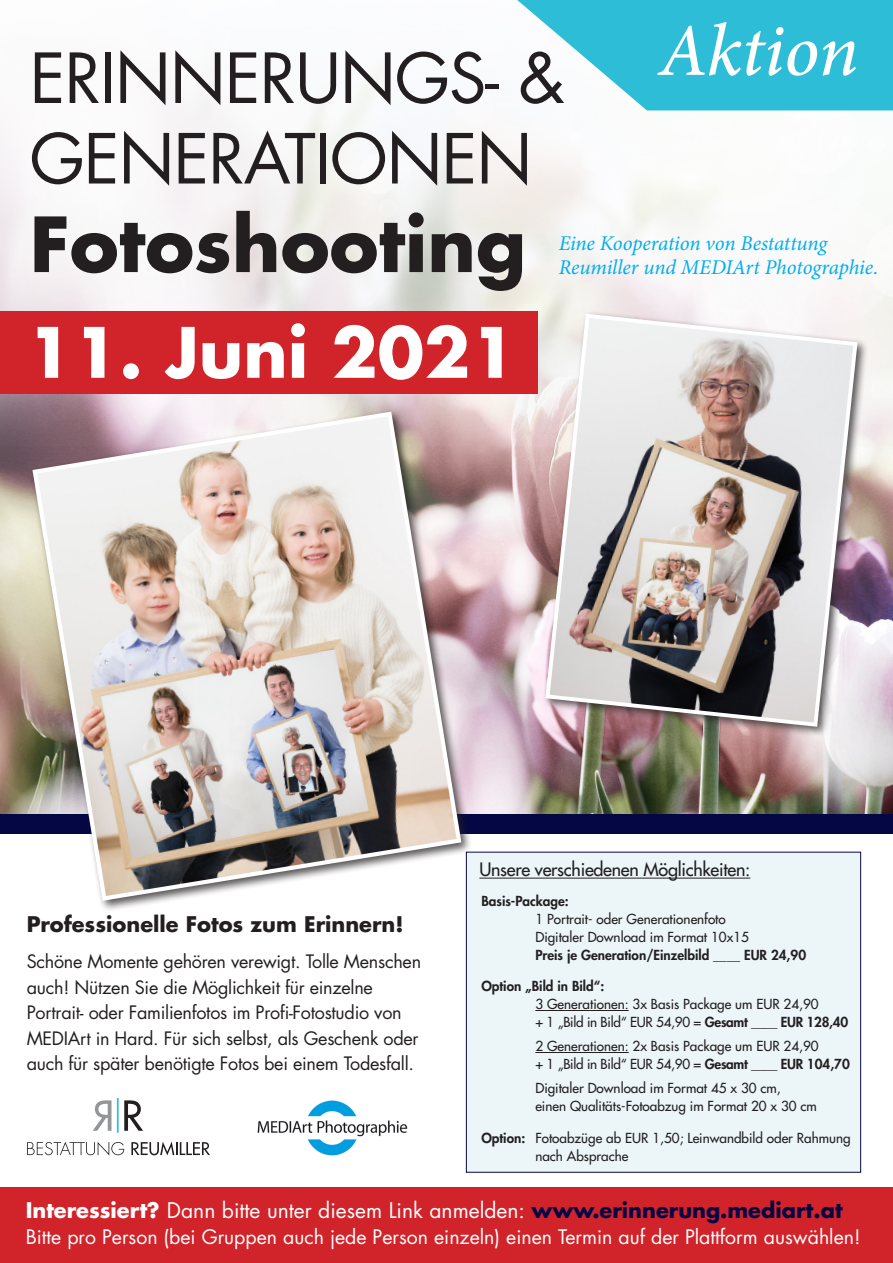
<style>
.page{position:relative;width:893px;height:1263px;background:#fff}
.page>*{position:absolute;margin:0;border:0;box-sizing:border-box;transform-origin:0 0}
.t1{font:italic 500 74.4px "Minion Pro";letter-spacing:-.005em;color:#fff}
.t2{font:700 73.8px "Futura CE";color:#231f20}
.t3{font:700 67.5px "Futura CE";color:#fff}
.t4{font:67.05px/80.6px "Futura CE";letter-spacing:-.015em;color:#231f20}
.t5{font:21px "Futura CE";color:#fff}
.t6{font:italic 21px/24px "Minion Pro";letter-spacing:-.01em;color:#00aeef}
.t7{font:700 21px "Futura CE";color:#231f20}
.t8{font:19.5px "Futura CE";color:#fff}
.t9{font:18px/25.5px "Futura CE";letter-spacing:-.015em;color:#231f20}
.t10{font:500 18px "Futura CE";letter-spacing:-.015em;color:#231f20}
.t11{font:500 13.5px/18px "Futura CE";color:#231f20}
.t12{font:800 13.5px "Futura CE";color:#231f20}
.s1{font-weight:800}
.s2{font-weight:700}
.s3{font-weight:700;color:#050745}
</style>
<div class="page">
<img style="left:0;top:76px;width:893px;height:738px">
<svg style="left:27px;top:1142px;width:97px;height:13px"></svg>
<svg style="left:131px;top:1141px;width:79px;height:14px"></svg>
<svg style="left:124px;top:1100px;width:19px;height:31px"></svg>
<svg style="left:93px;top:1100px;width:18px;height:31px"></svg>
<hr style="left:117px;top:1098px;width:2px;height:35px;background:#2ebed7">
<svg style="left:517px;top:0;width:376px;height:110px"></svg>
<div style="left:0;top:814px;width:893px;height:20px;background:#050745"></div>
<img style="left:257px;top:1100px;width:151px;height:56px">
<div style="left:29px;top:408px;width:444px;height:504px;background:#231f20;opacity:.75"></div>
<img style="left:30px;top:409px;width:434px;height:494px">
<div style="left:542px;top:311px;width:327px;height:427px;background:#231f20;opacity:.75"></div>
<img style="left:543px;top:312px;width:317px;height:417px">
<div style="left:466px;top:852px;width:395px;height:320px;background:#ecf6f9;border:1px solid #050745"></div>
<hr style="left:479px;top:878px;width:271px;height:1px;background:#231f20">
<hr style="left:535px;top:1010px;width:94px;height:1px;background:#231f20">
<hr style="left:535px;top:1052px;width:94px;height:1px;background:#231f20">
<div style="left:0;top:311px;width:537px;height:83px;background:#d1232a"></div>
<div style="left:0;top:1187px;width:893px;height:76px;background:#d1232a"></div>
<h1 class="t1" style="left:658px;top:0;width:201px">Aktion</h1>
<h3 class="t4" style="left:30px;top:39px;width:536px">ERINNERUNGS- &amp;<br>GENERATIONEN</h3>
<h2 class="t2" style="left:30px;top:190px;width:498px">Fotoshooting</h2>
<h3 class="t6" style="left:559px;top:231px;width:321px">Eine Kooperation von Bestattung<br>Reumiller und MEDIArt Photographie.</h3>
<h3 class="t3" style="left:27px;top:302px;width:491px">11. Juni 2021</h3>
<h3 class="t7" style="left:27px;top:908px;width:378px">Professionelle Fotos zum Erinnern!</h3>
<p class="t9" style="left:27px;top:949px;width:396px">Schöne Momente gehören verewigt. Tolle Menschen auch! Nützen Sie die Möglichkeit für einzelne Portrait- oder Familienfotos im Profi-Fotostudio von MEDIArt in Hard. Für sich selbst, als Geschenk oder auch für später benötigte Fotos bei einem Todesfall.</p>
<h3 class="t10" style="left:479px;top:857px;width:272px">Unsere verschiedenen Möglichkeiten:</h3>
<p class="t12" style="left:481px;top:891px;width:89px">Basis-Package:</p>
<p class="t11" style="left:535px;top:909px;width:215px">1 Portrait- oder Generationenfoto<br>Digitaler Download im Format 10x15</p>
<p class="t12" style="left:535px;top:945px;width:272px">Preis je Generation/Einzelbild ____ EUR 24,90</p>
<p class="t12" style="left:481px;top:976px;width:124px">Option „Bild in Bild“:</p>
<p class="t11" style="left:535px;top:994px;width:314px">3 Generationen: 3x Basis Package um EUR 24,90<br>+ 1 „Bild in Bild“ EUR 54,90 = <span class="s1">Gesamt ____ EUR 128,40</span></p>
<p class="t11" style="left:535px;top:1036px;width:316px">2 Generationen: 2x Basis Package um EUR 24,90<br>+ 1 „Bild in Bild“ EUR 54,90 = <span class="s1">Gesamt ____ EUR 104,70</span></p>
<p class="t11" style="left:535px;top:1078px;width:283px">Digitaler Download im Format 45 x 30 cm,<br>einen Qualitäts-Fotoabzug im Format 20 x 30 cm</p>
<p class="t11" style="left:535px;top:1128px;width:317px;text-indent:-54px"><span class="s1">Option:</span> Fotoabzüge ab EUR 1,50; Leinwandbild oder Rahmung nach Absprache</p>
<h3 class="t5" style="left:26px;top:1197px;width:818px"><span class="s2">Interessiert?</span> Dann bitte unter diesem Link anmelden: <span class="s3">www.erinnerung.mediart.at</span></h3>
<h3 class="t8" style="left:26px;top:1224px;width:836px">Bitte pro Person (bei Gruppen auch jede Person einzeln) einen Termin auf der Plattform auswählen!</h3>
</div>
